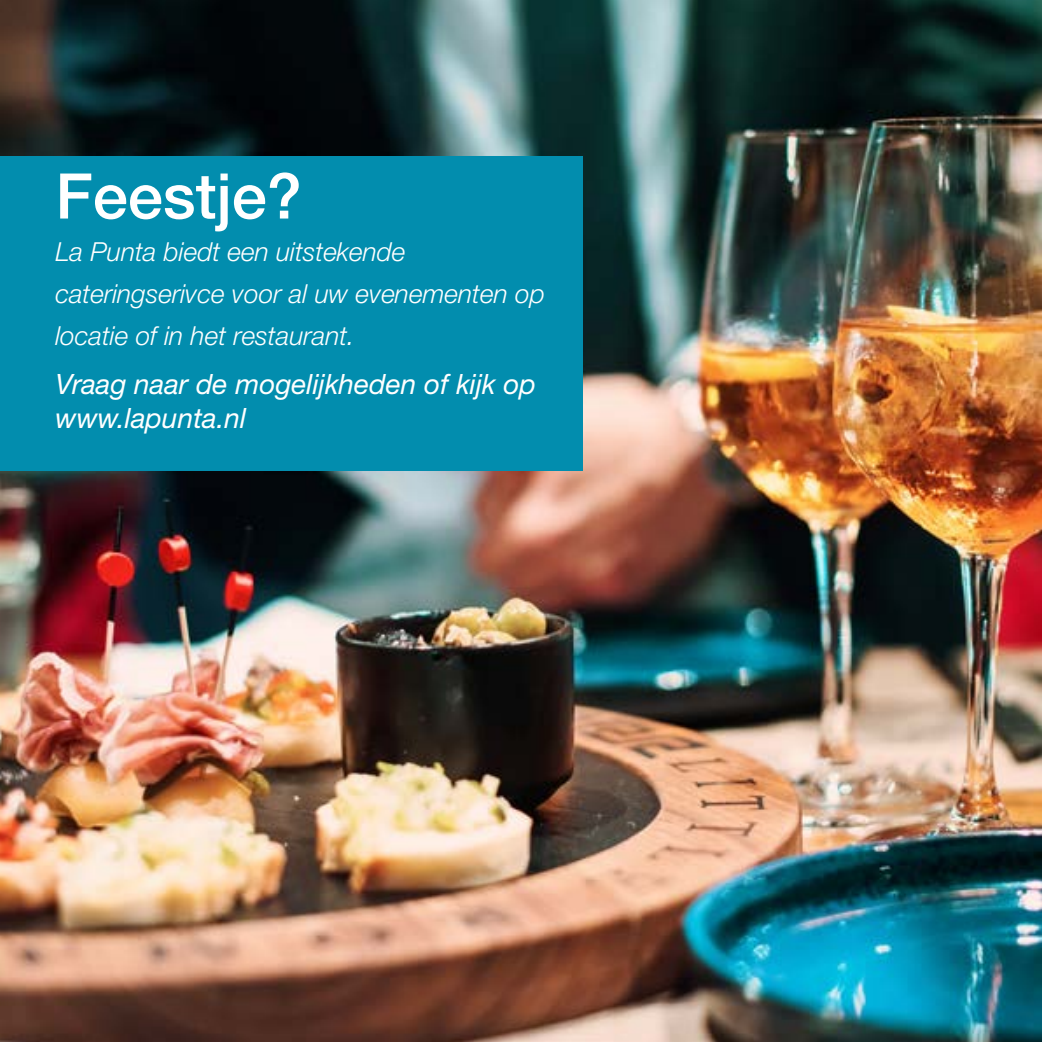
<style>
.page{position:relative;width:1042px;height:1042px;background:#fff}
.page>*{position:absolute;margin:0;border:0;box-sizing:border-box;transform-origin:0 0}
.t1{font:500 63px "Helvetica Neue LT Std";color:#fff}
.t2{font:italic 28px/33.6px "Helvetica Neue LT Std";color:#fff}
.t3{font:italic 300 26.25px/42px "Helvetica Neue LT Std";color:#fff}
.s1{font-size:28px}
</style>
<div class="page">
<img style="left:0;top:0;width:1042px;height:1042px">
<div style="left:0;top:156px;width:582px;height:315px;background:#028dae"></div>
<h1 class="t1" style="left:55px;top:159px;width:248px">Feestje?</h1>
<p class="t3" style="left:55px;top:230px;width:491px">La Punta biedt een uitstekende cateringserivce voor al uw evenementen op locatie of in het restaurant<span class="s1">.</span></p>
<p class="t2" style="left:55px;top:367px;width:482px">Vraag naar de mogelijkheden of kijk op www.lapunta.nl</p>
</div>
